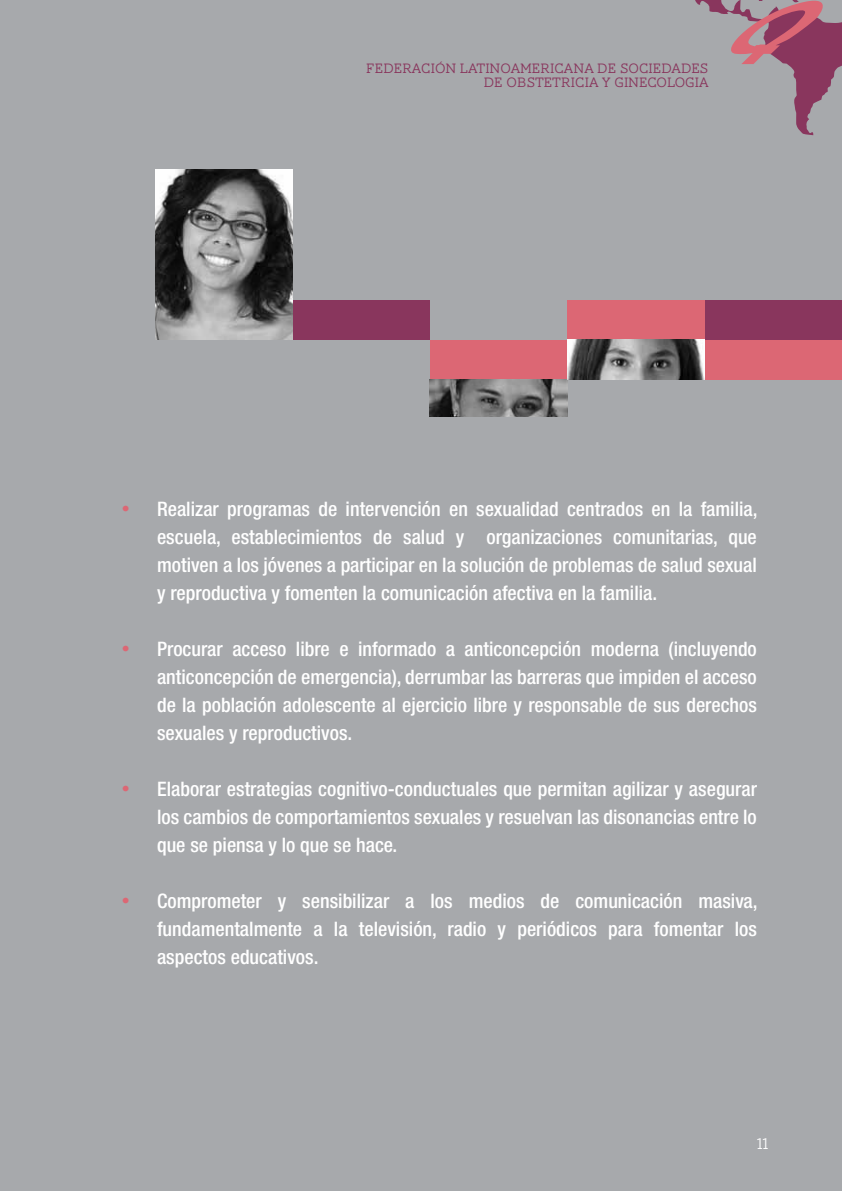
<style>
.page{position:relative;width:842px;height:1191px;background:#a7a9ac}
.page>*{position:absolute;margin:0;border:0;box-sizing:border-box;transform-origin:0 0}
.t1{font:500 condensed 20px/28px "Helvetica Neue";color:#fff;text-align:justify}
.t2{font:300 16px "AW Conqueror Slab";color:#fff}
.t3{font:300 14px/14px "AW Conqueror Slab";color:#89365d;text-align:right}
.s1{color:#dc6774}
</style>
<div class="page">
<svg style="left:695px;top:0;width:147px;height:135px"></svg>
<div style="left:705px;top:300px;width:137px;height:40px;background:#89365d"></div>
<div style="left:292px;top:300px;width:138px;height:40px;background:#89365d"></div>
<div style="left:430px;top:340px;width:137px;height:39px;background:#dc6774"></div>
<div style="left:567px;top:300px;width:138px;height:40px;background:#dc6774"></div>
<div style="left:705px;top:340px;width:137px;height:39px;background:#dc6774"></div>
<img style="left:430px;top:379px;width:137px;height:37px">
<img style="left:567px;top:340px;width:138px;height:39px">
<img style="left:155px;top:170px;width:137px;height:170px">
<p class="t3" style="left:366px;top:61px;width:344px">FEDERACIÓN LATINOAMERICANA DE SOCIEDADES<br>DE OBSTETRICIA Y GINECOLOGIA</p>
<p class="t1" style="left:157px;top:494px;width:602px;text-indent:-36px"><span class="s1">•</span> Realizar programas de intervención en sexualidad centrados en la familia, escuela, establecimientos de salud y organizaciones comunitarias, que motiven a los jóvenes a participar en la solución de problemas de salud sexual y reproductiva y fomenten la comunicación afectiva en la familia.</p>
<p class="t1" style="left:157px;top:634px;width:601px;text-indent:-36px"><span class="s1">•</span> Procurar acceso libre e informado a anticoncepción moderna (incluyendo anticoncepción de emergencia), derrumbar las barreras que impiden el acceso de la población adolescente al ejercicio libre y responsable de sus derechos sexuales y reproductivos.</p>
<p class="t1" style="left:157px;top:774px;width:601px;text-indent:-36px"><span class="s1">•</span> Elaborar estrategias cognitivo-conductuales que permitan agilizar y asegurar los cambios de comportamientos sexuales y resuelvan las disonancias entre lo que se piensa y lo que se hace.</p>
<p class="t1" style="left:157px;top:886px;width:602px;text-indent:-36px"><span class="s1">•</span> Comprometer y sensibilizar a los medios de comunicación masiva, fundamentalmente a la televisión, radio y periódicos para fomentar los aspectos educativos.</p>
<p class="t2" style="left:757px;top:1135px;width:13px">11</p>
</div>
